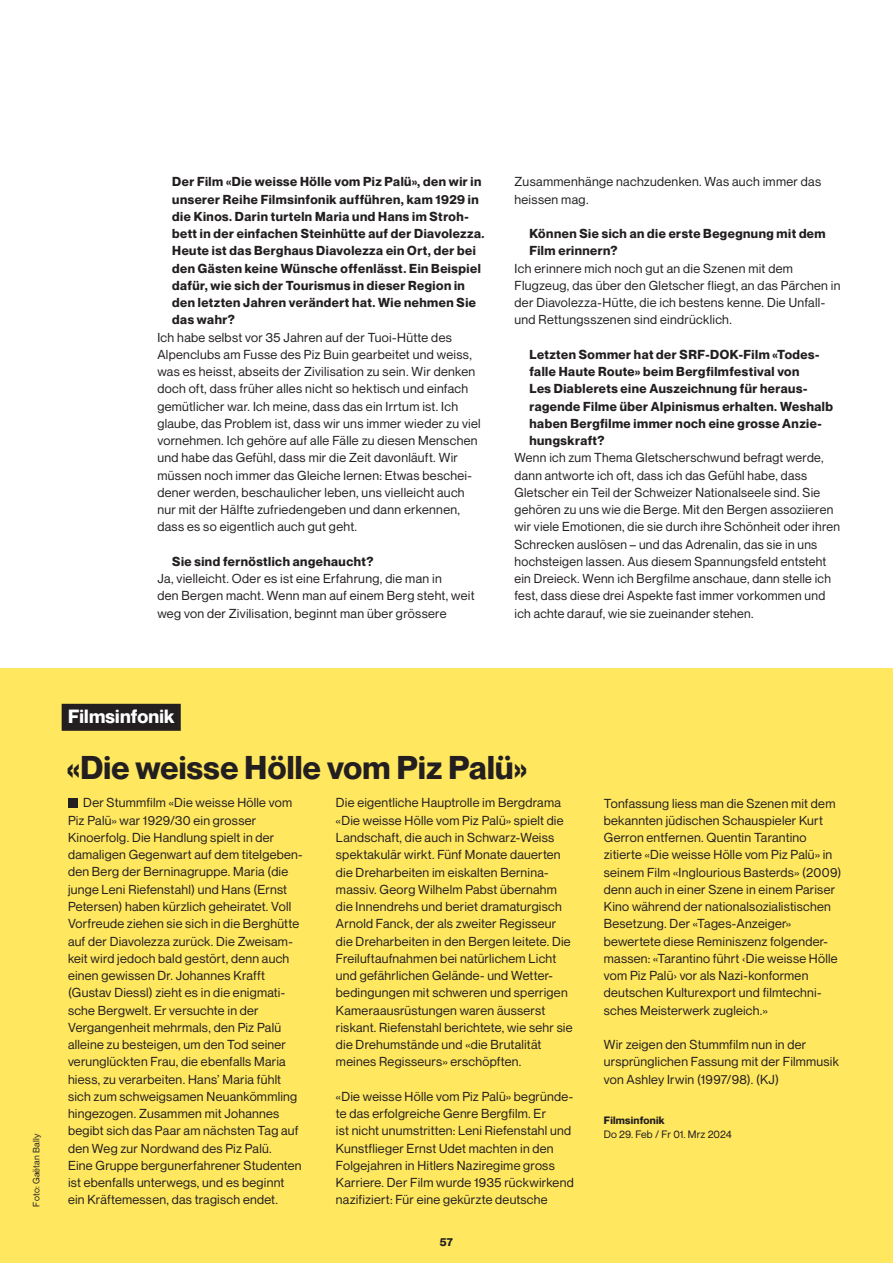
<style>
.page{position:relative;width:893px;height:1263px;background:#fff}
.page>*{position:absolute;margin:0;border:0;box-sizing:border-box;transform-origin:0 0}
.t1{font:700 32.25px "Neue Montreal";letter-spacing:.01em;color:#231f20}
.t2{font:700 18.75px "Neue Montreal";letter-spacing:.015em;color:#fff}
.t3{font:12.75px/17.2px "Neue Montreal";letter-spacing:.02em;color:#231f20}
.t4{font:700 12.75px/17.2px "Neue Montreal";letter-spacing:.04em;color:#231f20}
.t5{font:700 11.25px "Neue Montreal";color:#231f20}
.t6{font:10.5px "Neue Montreal";letter-spacing:.01em;color:#231f20}
.t7{font:700 10.5px "Neue Montreal";letter-spacing:.025em;color:#231f20}
.t8{font:9px "Neue Montreal";letter-spacing:.025em;color:#231f20}
</style>
<div class="page">
<div style="left:0;top:668px;width:893px;height:595px;background:#ffe75f"></div>
<div style="left:68px;top:798px;width:10px;height:9px;background:#231f20"></div>
<div style="left:62px;top:704px;width:119px;height:27px;background:#231f20"></div>
<p class="t4" style="left:172px;top:173px;width:314px">Der Film «Die weisse Hölle vom Piz Palü», den wir in unserer Reihe Filmsinfonik aufführen, kam 1929 in die Kinos. Darin turteln Maria und Hans im Stroh&shy;bett in der einfachen Steinhütte auf der Diavolezza.<br>Heute ist das Berghaus Diavolezza ein Ort, der bei den Gästen keine Wünsche offenlässt. Ein Beispiel dafür, wie sich der Tourismus in dieser Region in den letzten Jahren verändert hat. Wie nehmen Sie das wahr?</p>
<p class="t3" style="left:157px;top:329px;width:325px">Ich habe selbst vor 35 Jahren auf der Tuoi-Hütte des Alpenclubs am Fusse des Piz Buin gearbeitet und weiss, was es heisst, abseits der Zivilisation zu sein. Wir denken doch oft, dass früher alles nicht so hektisch und einfach gemütlicher war. Ich meine, dass das ein Irrtum ist. Ich glaube, das Problem ist, dass wir uns immer wieder zu viel vornehmen. Ich gehöre auf alle Fälle zu diesen Menschen und habe das Gefühl, dass mir die Zeit davonläuft. Wir müssen noch immer das Gleiche lernen: Etwas beschei&shy;dener werden, beschaulicher leben, uns vielleicht auch nur mit der Hälfte zufriedengeben und dann erkennen, dass es so eigentlich auch gut geht.</p>
<p class="t4" style="left:172px;top:553px;width:203px">Sie sind fernöstlich angehaucht?</p>
<p class="t3" style="left:157px;top:570px;width:319px">Ja, vielleicht. Oder es ist eine Erfahrung, die man in<br>den Bergen macht. Wenn man auf einem Berg steht, weit weg von der Zivilisation, beginnt man über grössere</p>
<p class="t3" style="left:514px;top:173px;width:308px">Zusammenhänge nachzudenken. Was auch immer das heissen mag.</p>
<p class="t4" style="left:529px;top:225px;width:298px">Können Sie sich an die erste Begegnung mit dem<br>Film erinnern?</p>
<p class="t3" style="left:514px;top:260px;width:328px">Ich erinnere mich noch gut an die Szenen mit dem Flugzeug, das über den Gletscher fliegt, an das Pärchen in der Diavolezza-Hütte, die ich bestens kenne. Die Unfall&shy;und Rettungsszenen sind eindrücklich.</p>
<p class="t4" style="left:529px;top:346px;width:305px">Letzten Sommer hat der SRF-DOK-Film «Todes&shy;falle Haute Route» beim Bergfilmfestival von<br>Les Diablerets eine Auszeichnung für heraus&shy;ragende Filme über Alpinismus erhalten. Weshalb haben Bergfilme immer noch eine grosse Anzie&shy;hungskraft?</p>
<p class="t3" style="left:514px;top:449px;width:327px">Wenn ich zum Thema Gletscherschwund befragt werde, dann antworte ich oft, dass ich das Gefühl habe, dass Gletscher ein Teil der Schweizer Nationalseele sind. Sie gehören zu uns wie die Berge. Mit den Bergen assoziieren wir viele Emotionen, die sie durch ihre Schönheit oder ihren Schrecken auslösen – und das Adrenalin, das sie in uns hochsteigen lassen. Aus diesem Spannungsfeld entsteht ein Dreieck. Wenn ich Bergfilme anschaue, dann stelle ich fest, dass diese drei Aspekte fast immer vorkommen und ich achte darauf, wie sie zueinander stehen.</p>
<p class="t8" style="left:31px;top:1206px;width:75px;rotate:-90deg">Foto: Gaëtan Bally</p>
<h2 class="t2" style="left:68px;top:705px;width:108px">Filmsinfonik</h2>
<h1 class="t1" style="left:67px;top:748px;width:462px">«Die weisse Hölle vom Piz Palü»</h1>
<p class="t3" style="left:68px;top:794px;width:236px;text-indent:15px">Der Stummfilm «Die weisse Hölle vom Piz Palü» war 1929/30 ein grosser Kinoerfolg. Die Handlung spielt in der damaligen Gegenwart auf dem titelgeben&shy;den Berg der Berninagruppe. Maria (die junge Leni Riefenstahl) und Hans (Ernst Petersen) haben kürzlich geheiratet. Voll Vorfreude ziehen sie sich in die Berghütte auf der Diavolezza zurück. Die Zweisam&shy;keit wird jedoch bald gestört, denn auch einen gewissen Dr. Johannes Krafft (Gustav Diessl) zieht es in die enigmati&shy;sche Bergwelt. Er versuchte in der Vergangenheit mehrmals, den Piz Palü alleine zu besteigen, um den Tod seiner verunglückten Frau, die ebenfalls Maria hiess, zu verarbeiten. Hans’ Maria fühlt sich zum schweigsamen Neuankömmling hingezogen. Zusammen mit Johannes begibt sich das Paar am nächsten Tag auf den Weg zur Nordwand des Piz Palü.<br>Eine Gruppe bergunerfahrener Studenten ist ebenfalls unterwegs, und es beginnt ein Kräftemessen, das tragisch endet.</p>
<p class="t3" style="left:336px;top:794px;width:238px">Die eigentliche Hauptrolle im Bergdrama «Die weisse Hölle vom Piz Palü» spielt die Landschaft, die auch in Schwarz-Weiss spektakulär wirkt. Fünf Monate dauerten die Dreharbeiten im eiskalten Bernina&shy;massiv. Georg Wilhelm Pabst übernahm die Innendrehs und beriet dramaturgisch Arnold Fanck, der als zweiter Regisseur die Dreharbeiten in den Bergen leitete. Die Freiluftaufnahmen bei natürlichem Licht und gefährlichen Gelände- und Wetter&shy;bedingungen mit schweren und sperrigen Kameraausrüstungen waren äusserst riskant. Riefenstahl berichtete, wie sehr sie die Drehumstände und «die Brutalität meines Regisseurs» erschöpften.</p>
<p class="t3" style="left:336px;top:1088px;width:239px">«Die weisse Hölle vom Piz Palü» begründe&shy;te das erfolgreiche Genre Bergfilm. Er<br>ist nicht unumstritten: Leni Riefenstahl und Kunstflieger Ernst Udet machten in den Folgejahren in Hitlers Naziregime gross Karriere. Der Film wurde 1935 rückwirkend nazifiziert: Für eine gekürzte deutsche</p>
<p class="t5" style="left:440px;top:1235px;width:15px">57</p>
<p class="t3" style="left:604px;top:794px;width:239px">Tonfassung liess man die Szenen mit dem bekannten jüdischen Schauspieler Kurt Gerron entfernen. Quentin Tarantino zitierte «Die weisse Hölle vom Piz Palü» in seinem Film «Inglourious Basterds» (2009) denn auch in einer Szene in einem Pariser Kino während der nationalsozialistischen Besetzung. Der «Tages-Anzeiger» bewertete diese Reminiszenz folgender&shy;massen: «Tarantino führt ‹Die weisse Hölle vom Piz Palü› vor als Nazi-konformen deutschen Kulturexport und filmtechni&shy;sches Meisterwerk zugleich.»</p>
<p class="t3" style="left:604px;top:1036px;width:237px">Wir zeigen den Stummfilm nun in der ursprünglichen Fassung mit der Filmmusik von Ashley Irwin (1997/98). (KJ)</p>
<p class="t7" style="left:604px;top:1113px;width:62px">Filmsinfonik</p>
<p class="t6" style="left:604px;top:1128px;width:129px">Do 29. Feb / Fr 01. Mrz 2024</p>
</div>
